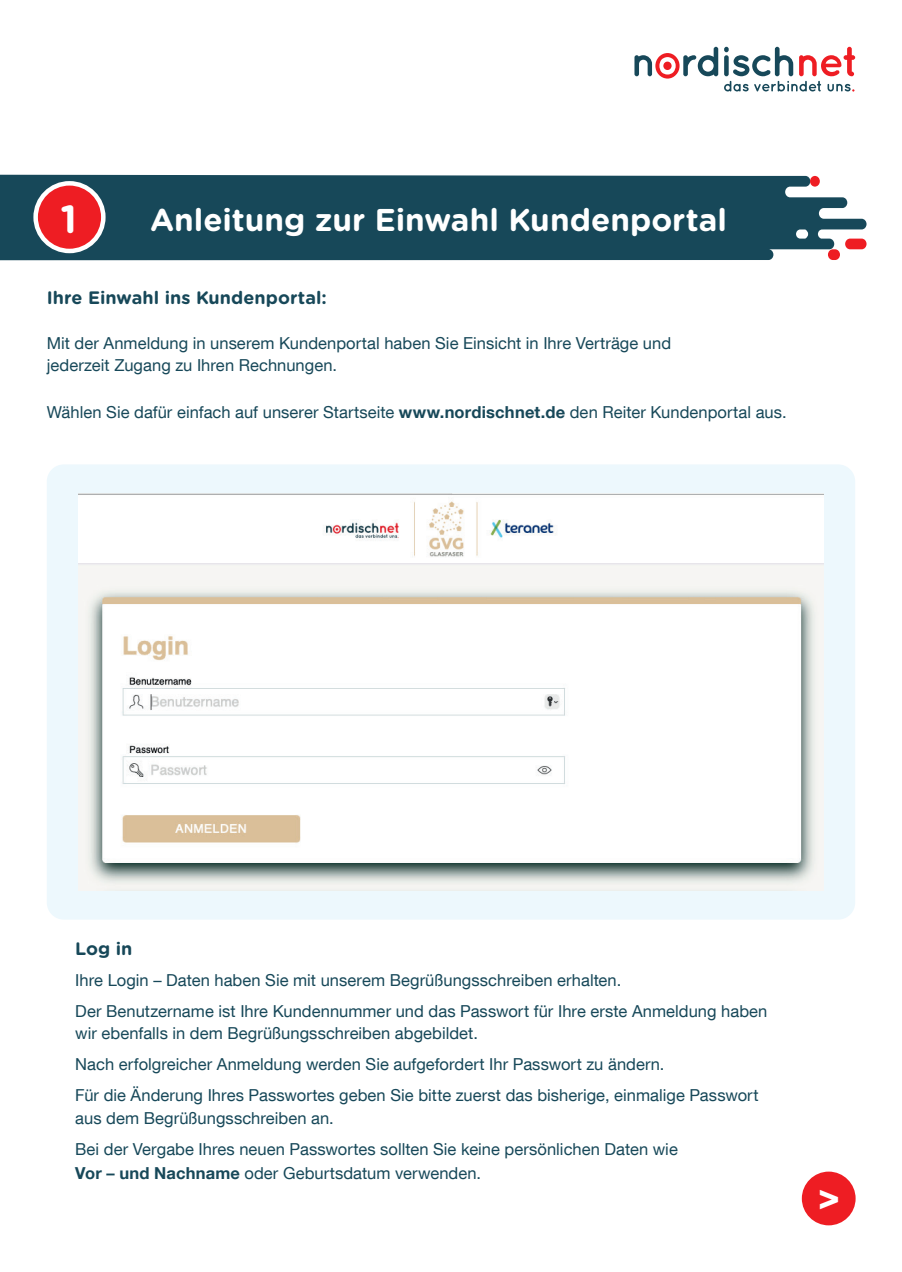
<style>
.page{position:relative;width:902px;height:1272px;background:#fff}
.page>*{position:absolute;margin:0;border:0;box-sizing:border-box;transform-origin:0 0}
.t1{font:700 39.3px "Gotham Rounded";color:#fff}
.t2{font:700 33.45px "Hero New";color:#fff}
.t3{font:700 31.5px "Gotham Rounded";color:#fff}
.t4{font:700 18px "Gotham Rounded";color:#174859}
.t5{font:16.5px/31px "Helvetica Neue LT Com";letter-spacing:.005em;color:#174859}
.s1{font-weight:700}
</style>
<div class="page">
<svg style="left:0;top:174px;width:866px;height:86px;background:#285565"></svg>
<div style="left:827px;top:249px;width:12px;height:11px;background:#ee1d23;border-radius:5px"></div>
<div style="left:845px;top:238px;width:21px;height:11px;background:#ee1d23;border-radius:5px"></div>
<div style="left:810px;top:176px;width:9px;height:11px;background:#ee1d23;border-radius:50%"></div>
<div style="left:36px;top:183px;width:67px;height:68px;background:#ee1d23;border-radius:50%"></div>
<div style="left:33px;top:181px;width:73px;height:72px;border:4px solid #fff;border-radius:50%"></div>
<svg style="left:634px;top:47px;width:84px;height:32px"></svg>
<div style="left:663px;top:62px;width:8px;height:8px;background:#ee1d23;border-radius:50%"></div>
<svg style="left:724px;top:47px;width:131px;height:45px"></svg>
<div style="left:47px;top:464px;width:808px;height:455px;background:#edf8fd;border-radius:17px"></div>
<img style="left:78px;top:493px;width:745px;height:397px">
<div style="left:799px;top:1169px;width:58px;height:58px;background:#ee1d23;border-radius:50%"></div>
<div style="left:797px;top:1167px;width:62px;height:62px;border:4px solid #fff;border-radius:50%"></div>
<h1 class="t1" style="left:60px;top:190px;width:18px">1</h1>
<h3 class="t3" style="left:150px;top:196px;width:578px">Anleitung zur Einwahl Kundenportal</h3>
<p class="t4" style="left:47px;top:284px;width:281px">Ihre Einwahl ins Kundenportal:</p>
<p class="t5" style="left:47px;top:331px;width:626px;line-height:22.5px">Mit der Anmeldung in unserem Kundenportal haben Sie Einsicht in Ihre Verträge und jederzeit Zugang zu Ihren Rechnungen.</p>
<p class="t5" style="left:47px;top:396px;width:741px">Wählen Sie dafür einfach auf unserer Startseite <span class="s1">www.nordischnet.de</span> den Reiter Kundenportal aus.</p>
<p class="t4" style="left:75px;top:934px;width:59px">Log in</p>
<p class="t5" style="left:75px;top:963px;width:693px">Ihre Login – Daten haben Sie mit unserem Begrüßungsschreiben erhalten.<br>Der Benutzername ist Ihre Kundennummer und das Passwort für Ihre erste Anmeldung haben</p>
<p class="t5" style="left:75px;top:1017px;width:684px">wir ebenfalls in dem Begrüßungsschreiben abgebildet.<br>Nach erfolgreicher Anmeldung werden Sie aufgefordert Ihr Passwort zu ändern.<br>Für die Änderung Ihres Passwortes geben Sie bitte zuerst das bisherige, einmalige Passwort</p>
<p class="t5" style="left:75px;top:1101px;width:604px">aus dem Begrüßungsschreiben an.<br>Bei der Vergabe Ihres neuen Passwortes sollten Sie keine persönlichen Daten wie</p>
<p class="t5" style="left:75px;top:1156px;width:407px"><span class="s1">Vor – und Nachname</span> oder Geburtsdatum verwenden.</p>
<h2 class="t2" style="left:816px;top:1176px;width:26px">&gt;</h2>
</div>
